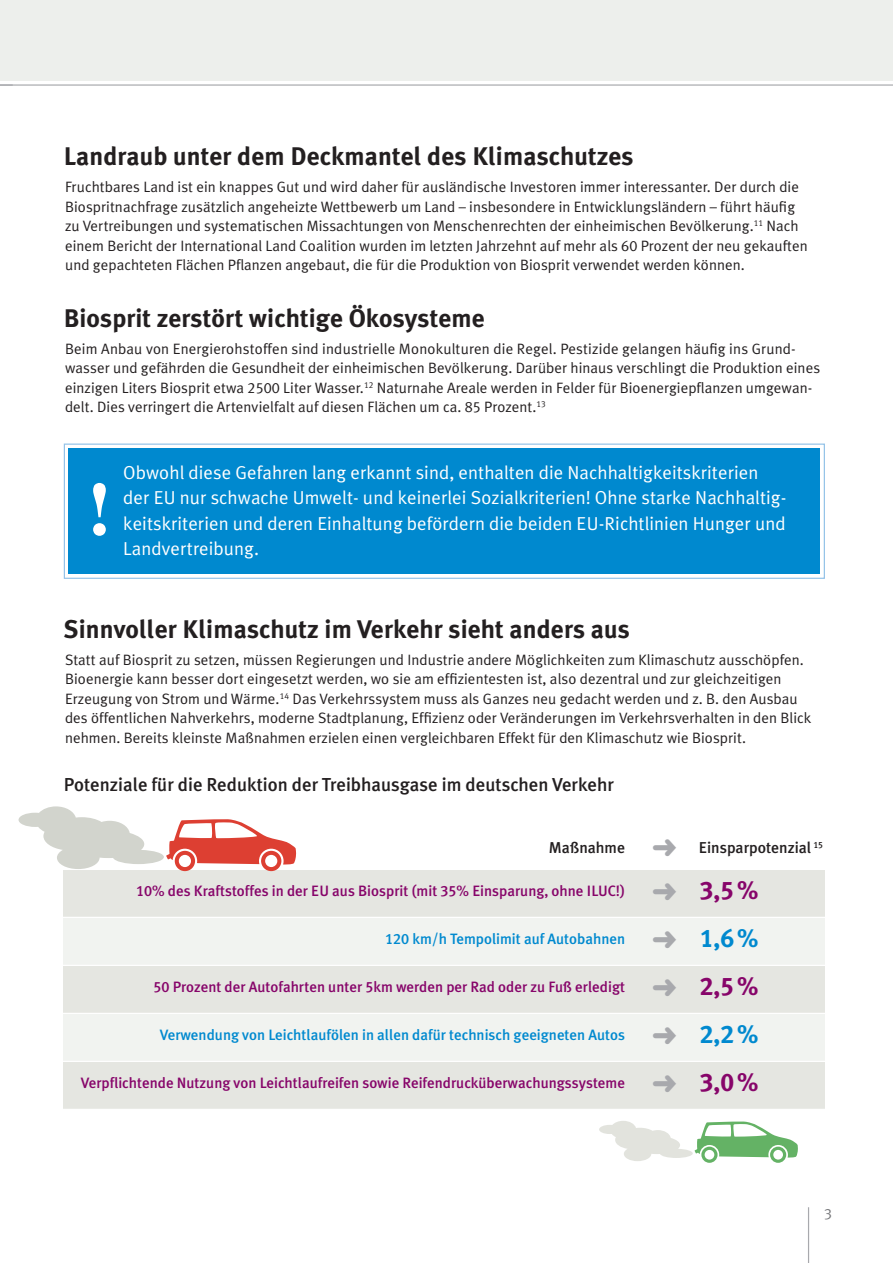
<style>
.page{position:relative;width:893px;height:1263px;background:#fff}
.page>*{position:absolute;margin:0;border:0;box-sizing:border-box;transform-origin:0 0}
.t1{font:700 75px "Times";color:#fff}
.t2{font:27px/48px "Zapf Dingbats ITC";color:#a8a9ad;text-align:justify}
.t3{font:700 25.5px "Meta Plus";letter-spacing:.005em;color:#231f20}
.t4{font:25.5px/48px "Meta Plus Bold Caps";color:#87056a;text-align:justify}
.t5{font:18.75px/25.5px "Meta Plus Normal";letter-spacing:.005em;color:#fff}
.t6{font:500 18.75px "Meta Plus";color:#231f20}
.t7{font:500 15.75px "Meta Plus";color:#231f20}
.t8{font:15px/19.5px "Meta Plus Normal";letter-spacing:.005em;color:#231f20}
.t9{font:500 15px "Meta Plus";color:#87056a}
.t10{font:500 15px "Meta Plus";color:#0089cf}
.t11{font:15px "Meta Plus Normal Caps";color:#757679}
.s1{font-family:"Meta Plus Normal Caps"}
.s2{font-family:"Meta Plus Medium Caps";font-weight:400}
.s3{font-family:"Meta Plus";font-weight:700}
.s4{color:#0089cf}
.s5{font-family:"Meta Plus";font-weight:700;color:#0089cf}
</style>
<div class="page">
<div style="left:64px;top:443px;width:761px;height:136px;border:1px solid #93c2e8"></div>
<div style="left:69px;top:448px;width:751px;height:126px;background:#0089cf"></div>
<div style="left:0;top:0;width:893px;height:81px;background:#edefec"></div>
<hr style="left:0;top:84px;width:893px;height:2px;background:#a8a9ad">
<div style="left:64px;top:869px;width:761px;height:48px;background:#e5e6e1"></div>
<div style="left:64px;top:917px;width:761px;height:48px;background:#f1f3f0"></div>
<div style="left:64px;top:965px;width:761px;height:48px;background:#e5e6e1"></div>
<div style="left:64px;top:1013px;width:761px;height:48px;background:#f1f3f0"></div>
<div style="left:64px;top:1061px;width:761px;height:48px;background:#e5e6e1"></div>
<hr style="left:55px;top:867px;width:783px;height:3px;background:#fff">
<hr style="left:63px;top:917px;width:766px;height:1px;background:#fff">
<hr style="left:63px;top:965px;width:766px;height:1px;background:#fff">
<hr style="left:63px;top:1013px;width:766px;height:1px;background:#fff">
<hr style="left:63px;top:1061px;width:766px;height:1px;background:#fff">
<div style="left:175px;top:851px;width:20px;height:20px;background:#dd3f32;border-radius:50%"></div>
<div style="left:261px;top:851px;width:20px;height:20px;background:#dd3f32;border-radius:50%"></div>
<svg style="left:19px;top:806px;width:277px;height:63px"></svg>
<svg style="left:701px;top:1147px;width:16px;height:16px"></svg>
<svg style="left:770px;top:1147px;width:16px;height:16px"></svg>
<svg style="left:599px;top:1121px;width:199px;height:40px"></svg>
<hr style="left:808px;top:1207px;width:1px;height:56px;background:#a8a9ad">
<h3 class="t3" style="left:64px;top:147px;width:571px">Landraub unter dem Deckmantel des Klimaschutzes</h3>
<p class="t8" style="left:65px;top:178px;width:744px">Fruchtbares Land ist ein knappes Gut und wird daher für ausländische Investoren immer interessanter. Der durch die Biospritnachfrage zusätzlich angeheizte Wettbewerb um Land – insbesondere in Entwicklungsländern – führt häufig zu Vertreibungen und systematischen Missachtungen von Menschenrechten der einheimischen Bevölkerung.<sup>11</sup> Nach einem Bericht der International Land Coalition wurden im letzten Jahrzehnt auf mehr als <span class="s1">60</span> Prozent der neu gekauften und gepachteten Flächen Pflanzen angebaut, die für die Produktion von Biosprit verwendet werden können.</p>
<h3 class="t3" style="left:64px;top:308px;width:423px">Biosprit zerstört wichtige Ökosysteme</h3>
<p class="t8" style="left:65px;top:340px;width:757px">Beim Anbau von Energierohstoffen sind industrielle Monokulturen die Regel. Pestizide gelangen häufig ins Grund&shy;wasser und gefährden die Gesundheit der einheimischen Bevölkerung. Darüber hinaus verschlingt die Produktion eines einzigen Liters Biosprit etwa <span class="s1">2500</span> Liter Wasser.<sup>12</sup> Naturnahe Areale werden in Felder für Bioenergiepflanzen umgewan&shy;delt. Dies verringert die Artenvielfalt auf diesen Flächen um ca. <span class="s1">85</span> Prozent.<sup>13</sup></p>
<h1 class="t1" style="left:87px;top:478px;width:26px">!</h1>
<p class="t5" style="left:123px;top:461px;width:665px">Obwohl diese Gefahren lang erkannt sind, enthalten die Nachhaltigkeitskriterien der EU nur schwache Umwelt- und keinerlei Sozialkriterien! Ohne starke Nachhaltig&shy;keitskriterien und deren Einhaltung befördern die beiden EU-Richtlinien Hunger und Landvertreibung.</p>
<h3 class="t3" style="left:64px;top:619px;width:568px">Sinnvoller Klimaschutz im Verkehr sieht anders aus</h3>
<p class="t8" style="left:65px;top:651px;width:748px">Statt auf Biosprit zu setzen, müssen Regierungen und Industrie andere Möglichkeiten zum Klimaschutz ausschöpfen.<br>Bioenergie kann besser dort eingesetzt werden, wo sie am effizientesten ist, also dezentral und zur gleichzeitigen Erzeugung von Strom und Wärme.<sup>14</sup> Das Verkehrssystem muss als Ganzes neu gedacht werden und z. B. den Ausbau des öffentlichen Nahverkehrs, moderne Stadtplanung, Effizienz oder Veränderungen im Verkehrsverhalten in den Blick nehmen. Bereits kleinste Maßnahmen erzielen einen vergleichbaren Effekt für den Klimaschutz wie Biosprit.</p>
<p class="t6" style="left:64px;top:778px;width:552px">Potenziale für die Reduktion der Treibhausgase im deutschen Verkehr</p>
<p class="t7" style="left:549px;top:841px;width:78px">Maßnahme</p>
<p class="t7" style="left:699px;top:841px;width:126px">Einsparpotenzial <sup>15</sup></p>
<p class="t9" style="left:136px;top:884px;width:490px"><span class="s2">10</span>% des Kraftstoffes in der EU aus Biosprit (mit <span class="s2">35</span>% Einsparung, ohne ILUC!)</p>
<p class="t10" style="left:385px;top:932px;width:241px"><span class="s2">120</span> km/h Tempolimit auf Autobahnen</p>
<p class="t9" style="left:154px;top:980px;width:473px"><span class="s2">50</span> Prozent der Autofahrten unter <span class="s2">5</span>km werden per Rad oder zu Fuß erledigt</p>
<p class="t10" style="left:160px;top:1028px;width:467px">Verwendung von Leichtlaufölen in allen dafür technisch geeigneten Autos</p>
<p class="t9" style="left:81px;top:1076px;width:546px">Verpflichtende Nutzung von Leichtlaufreifen sowie Reifendrucküberwachungssysteme</p>
<h3 class="t4" style="left:700px;top:866px;width:60px">3<span class="s3">,</span>5 <span class="s3">% </span><span class="s4">1</span><span class="s5">,</span><span class="s4">6</span> <span class="s5">% </span>2<span class="s3">,</span>5 <span class="s3">% </span><span class="s4">2</span><span class="s5">,</span><span class="s4">2</span> <span class="s5">% </span>3<span class="s3">,</span>0 <span class="s3">%</span></h3>
<h2 class="t2" style="left:652px;top:868px;width:27px">➜ ➜ ➜ ➜ ➜</h2>
<p class="t11" style="left:824px;top:1205px;width:10px">3</p>
</div>
